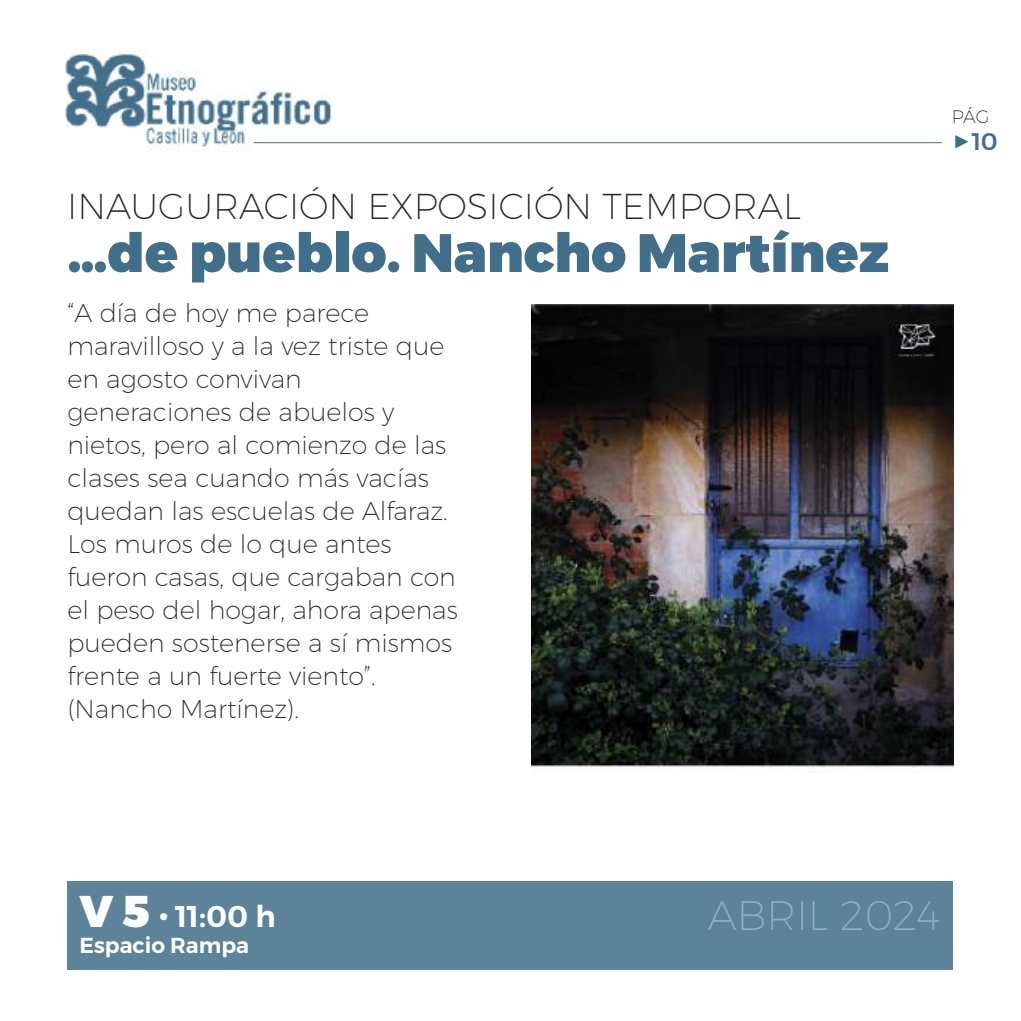
<style>
.page{position:relative;width:1021px;height:1021px;background:#fff}
.page>*{position:absolute;margin:0;border:0;box-sizing:border-box;transform-origin:0 0}
.t1{font:900 54px "Montserrat";color:#416f89}
.t2{font:200 41.1px "Montserrat";color:#93adbb}
.t3{font:200 36px "Montserrat";color:#272526}
.t4{font:600 30px "Montserrat";color:#fff}
.t5{font:200 25.5px/33px "Montserrat";color:#272526}
.t6{font:500 24px "Montserrat";color:#416f89}
.t7{font:600 21.6px "Montserrat";color:#fff}
.t8{font:200 18px "Montserrat";color:#272526}
.s1{font-weight:800;font-size:31.2px}
.s2{font-weight:900;font-size:44.4px}
</style>
<div class="page">
<img style="left:65px;top:50px;width:270px;height:101px">
<div style="left:67px;top:881px;width:885px;height:88px;background:#5c8399"></div>
<img style="left:531px;top:304px;width:422px;height:467px">
<hr style="left:253px;top:142px;width:688px;height:1px;background:#416f89">
<h3 class="t3" style="left:67px;top:192px;width:735px">INAUGURACIÓN EXPOSICIÓN TEMPORAL</h3>
<h1 class="t1" style="left:67px;top:232px;width:823px">…de pueblo. Nancho Martínez</h1>
<p class="t5" style="left:67px;top:298px;width:392px">“A día de hoy me parece maravilloso y a la vez triste que en agosto convivan generaciones de abuelos y nietos, pero al comienzo de las clases sea cuando más vacías quedan las escuelas de Alfaraz.<br>Los muros de lo que antes fueron casas, que cargaban con el peso del hogar, ahora apenas pueden sostenerse a sí mismos frente a un fuerte viento”. (Nancho Martínez).</p>
<p class="t8" style="left:951px;top:110px;width:39px">PÁG</p>
<p class="t6" style="left:951px;top:128px;width:48px"><span class="s1">▶</span>10</p>
<p class="t4" style="left:79px;top:905px;width:198px"><span class="s2">V 5</span> • 11:00 h</p>
<h2 class="t2" style="left:708px;top:899px;width:234px">ABRIL 2024</h2>
<p class="t7" style="left:79px;top:937px;width:171px">Espacio Rampa</p>
</div>
